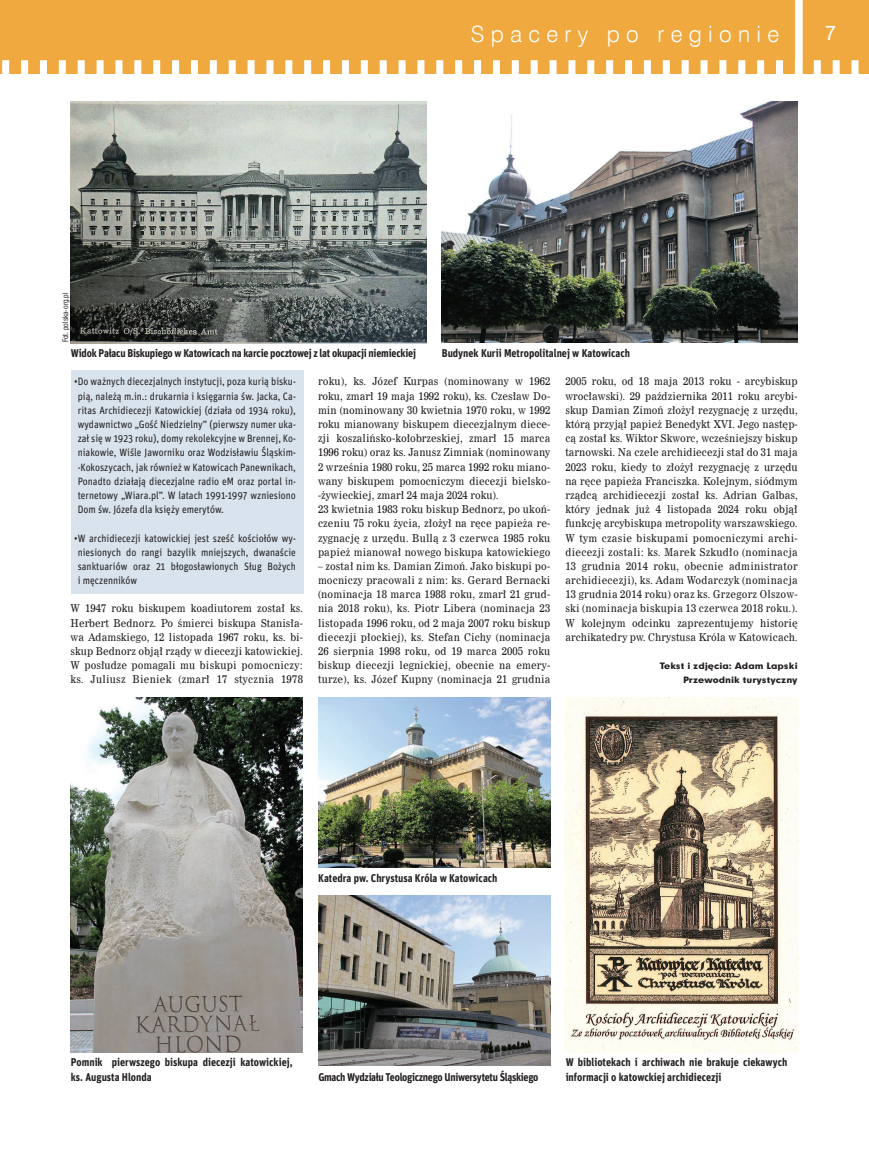
<style>
.page{position:relative;width:869px;height:1149px;background:#fff}
.page>*{position:absolute;margin:0;border:0;box-sizing:border-box;transform-origin:0 0}
.t1{font:22.5px "Swis 721 Lt EU";letter-spacing:.28em;color:#fff}
.t2{font:20px "Arial";color:#fff}
.tekst{font:700 11.25px/14.1px "Unit Pro";color:#231f20;scale:.9 1}
.tekst-2{font:700 11.25px "Unit Pro";letter-spacing:-.02em;color:#231f20;scale:.9 1}
.tekst-3{font:700 11.25px "Unit Pro";letter-spacing:-.03em;color:#231f20;scale:.9 1}
.tekst-4{font:10.62px/14.1px "News 705 EU";letter-spacing:.01em;color:#231f20;text-align:justify;scale:.9 1}
.t3{font:10.62px/14.1px "Unit Pro";color:#231f20;text-align:justify;scale:.9 1}
.podpis_autor{font:8.5px "Geometric 706 Blk EU";color:#231f20;scale:1.11 1}
.autor_foto{font:7.5px "Swis 721 Cn EU";color:#231f20}
</style>
<div class="page">
<div style="left:71px;top:369px;width:232px;height:224px;background:#d9e3ed"></div>
<div style="left:0;top:0;width:868px;height:73px;background:#f0a93f"></div>
<svg style="left:795px;top:0;width:7px;height:73px"></svg>
<div style="left:2px;top:60px;width:7px;height:38px;background:#fff"></div>
<div style="left:21px;top:60px;width:7px;height:38px;background:#fff"></div>
<div style="left:40px;top:60px;width:7px;height:38px;background:#fff"></div>
<div style="left:59px;top:60px;width:7px;height:38px;background:#fff"></div>
<div style="left:78px;top:60px;width:7px;height:38px;background:#fff"></div>
<div style="left:96px;top:60px;width:7px;height:38px;background:#fff"></div>
<div style="left:115px;top:60px;width:7px;height:38px;background:#fff"></div>
<div style="left:134px;top:60px;width:7px;height:38px;background:#fff"></div>
<div style="left:153px;top:60px;width:7px;height:38px;background:#fff"></div>
<div style="left:172px;top:60px;width:7px;height:38px;background:#fff"></div>
<div style="left:191px;top:60px;width:7px;height:38px;background:#fff"></div>
<div style="left:210px;top:60px;width:7px;height:38px;background:#fff"></div>
<div style="left:228px;top:60px;width:7px;height:38px;background:#fff"></div>
<div style="left:247px;top:60px;width:7px;height:38px;background:#fff"></div>
<div style="left:266px;top:60px;width:7px;height:38px;background:#fff"></div>
<div style="left:285px;top:60px;width:7px;height:38px;background:#fff"></div>
<div style="left:304px;top:60px;width:7px;height:38px;background:#fff"></div>
<div style="left:323px;top:60px;width:7px;height:38px;background:#fff"></div>
<div style="left:342px;top:60px;width:7px;height:38px;background:#fff"></div>
<div style="left:360px;top:60px;width:7px;height:38px;background:#fff"></div>
<div style="left:379px;top:60px;width:7px;height:38px;background:#fff"></div>
<div style="left:398px;top:60px;width:7px;height:38px;background:#fff"></div>
<div style="left:417px;top:60px;width:7px;height:38px;background:#fff"></div>
<div style="left:436px;top:60px;width:7px;height:38px;background:#fff"></div>
<div style="left:455px;top:60px;width:7px;height:38px;background:#fff"></div>
<div style="left:474px;top:60px;width:7px;height:38px;background:#fff"></div>
<div style="left:492px;top:60px;width:7px;height:38px;background:#fff"></div>
<div style="left:511px;top:60px;width:7px;height:38px;background:#fff"></div>
<div style="left:530px;top:60px;width:7px;height:38px;background:#fff"></div>
<div style="left:549px;top:60px;width:7px;height:38px;background:#fff"></div>
<div style="left:568px;top:60px;width:7px;height:38px;background:#fff"></div>
<div style="left:587px;top:60px;width:7px;height:38px;background:#fff"></div>
<div style="left:606px;top:60px;width:7px;height:38px;background:#fff"></div>
<div style="left:624px;top:60px;width:7px;height:38px;background:#fff"></div>
<div style="left:643px;top:60px;width:7px;height:38px;background:#fff"></div>
<div style="left:662px;top:60px;width:7px;height:38px;background:#fff"></div>
<div style="left:681px;top:60px;width:7px;height:38px;background:#fff"></div>
<div style="left:700px;top:60px;width:7px;height:38px;background:#fff"></div>
<div style="left:719px;top:60px;width:7px;height:38px;background:#fff"></div>
<div style="left:738px;top:60px;width:7px;height:38px;background:#fff"></div>
<div style="left:756px;top:60px;width:7px;height:38px;background:#fff"></div>
<div style="left:775px;top:60px;width:7px;height:38px;background:#fff"></div>
<div style="left:794px;top:60px;width:7px;height:38px;background:#fff"></div>
<div style="left:813px;top:60px;width:7px;height:38px;background:#fff"></div>
<div style="left:832px;top:60px;width:7px;height:38px;background:#fff"></div>
<div style="left:851px;top:60px;width:7px;height:38px;background:#fff"></div>
<img style="left:71px;top:102px;width:355px;height:241px">
<img style="left:441px;top:102px;width:356px;height:241px">
<img style="left:564px;top:697px;width:233px;height:354px">
<img style="left:71px;top:697px;width:232px;height:354px">
<img style="left:318px;top:697px;width:232px;height:170px">
<img style="left:318px;top:895px;width:232px;height:170px">
<p class="autor_foto" style="left:61px;top:342px;width:51px;rotate:-90deg">Fot. polska-org.pl</p>
<p class="t1" style="left:470px;top:20px;width:310px">Spacery po regionie</p>
<h1 class="t1" style="left:625px;top:20px;width:172px">Wydarzenia</h1>
<p class="t2" style="left:824px;top:19px;width:22px">77</p>
<p class="tekst-2" style="left:71px;top:345px;width:385px">Widok Pałacu Biskupiego w Katowicach na karcie pocztowej z lat okupacji niemieckiej</p>
<p class="tekst" style="left:441px;top:345px;width:210px">Budynek Kurii Metropolitalnej w Katowicach</p>
<p class="t3" style="left:78px;top:374px;width:244px;text-indent:-4px">•Do ważnych diecezjalnych instytucji, poza kurią bisku&shy;pią, należą m.in.: drukarnia i księgarnia św. Jacka, Ca&shy;ritas Archidiecezji Katowickiej (działa od 1934 roku), wydawnictwo „Gość Niedzielny” (pierwszy numer uka&shy;zał się w 1923 roku), domy rekolekcyjne w Brennej, Ko&shy;niakowie, Wiśle Jaworniku oraz Wodzisławiu Śląskim--Kokoszycach, jak również w Katowicach Panewnikach, Ponadto działają diecezjalne radio eM oraz portal in&shy;ternetowy „Wiara.pl”. W latach 1991-1997 wzniesiono Dom św. Józefa dla księży emerytów.</p>
<p class="t3" style="left:78px;top:530px;width:244px;text-indent:-4px">•W archidiecezji katowickiej jest sześć kościołów wy&shy;niesionych do rangi bazylik mniejszych, dwanaście sanktuariów oraz 21 błogosławionych Sług Bożych i męczenników</p>
<p class="tekst-4" style="left:71px;top:601px;width:259px">W 1947 roku biskupem koadiutorem został ks.<br>Herbert Bednorz. Po śmierci biskupa Stanisła&shy;wa Adamskiego, 12 listopada 1967 roku, ks. bi&shy;skup Bednorz objął rządy w diecezji katowickiej.<br>W posłudze pomagali mu biskupi pomocniczy: ks. Juliusz Bieniek (zmarł 17 stycznia 1978</p>
<p class="tekst-4" style="left:318px;top:375px;width:259px">roku), ks. Józef Kurpas (nominowany w 1962 roku, zmarł 19 maja 1992 roku), ks. Czesław Do&shy;min (nominowany 30 kwietnia 1970 roku, w 1992 roku mianowany biskupem diecezjalnym diece&shy;zji koszalińsko-kołobrzeskiej, zmarł 15 marca 1996 roku) oraz ks. Janusz Zimniak (nominowany 2 września 1980 roku, 25 marca 1992 roku miano&shy;wany biskupem pomocniczym diecezji bielsko--żywieckiej, zmarł 24 maja 2024 roku).</p>
<p class="tekst-4" style="left:318px;top:502px;width:259px">23 kwietnia 1983 roku biskup Bednorz, po ukoń&shy;czeniu 75 roku życia, złożył na ręce papieża re&shy;zygnację z urzędu. Bullą z 3 czerwca 1985 roku papież mianował nowego biskupa katowickiego</p>
<p class="tekst-4" style="left:318px;top:559px;width:259px">– został nim ks. Damian Zimoń. Jako biskupi po&shy;mocniczy pracowali z nim: ks. Gerard Bernacki (nominacja 18 marca 1988 roku, zmarł 21 grud&shy;nia 2018 roku), ks. Piotr Libera (nominacja 23 listopada 1996 roku, od 2 maja 2007 roku biskup diecezji płockiej), ks. Stefan Cichy (nominacja 26 sierpnia 1998 roku, od 19 marca 2005 roku biskup diecezji legnickiej, obecnie na emery&shy;turze), ks. Józef Kupny (nominacja 21 grudnia</p>
<p class="tekst-4" style="left:565px;top:375px;width:259px">2005 roku, od 18 maja 2013 roku - arcybiskup wrocławski). 29 października 2011 roku arcybi&shy;skup Damian Zimoń złożył rezygnację z urzędu, którą przyjął papież Benedykt XVI. Jego następ&shy;cą został ks. Wiktor Skworc, wcześniejszy biskup tarnowski. Na czele archidiecezji stał do 31 maja 2023 roku, kiedy to złożył rezygnację z urzędu na ręce papieża Franciszka. Kolejnym, siódmym rządcą archidiecezji został ks. Adrian Galbas, który jednak już 4 listopada 2024 roku objął funkcję arcybiskupa metropolity warszawskiego.<br>W tym czasie biskupami pomocniczymi archi&shy;diecezji zostali: ks. Marek Szkudło (nominacja 13 grudnia 2014 roku, obecnie administrator archidiecezji), ks. Adam Wodarczyk (nominacja 13 grudnia 2014 roku) oraz ks. Grzegorz Olszow&shy;ski (nominacja biskupia 13 czerwca 2018 roku.).</p>
<p class="tekst-4" style="left:565px;top:616px;width:259px">W kolejnym odcinku zaprezentujemy historię archikatedry pw. Chrystusa Króla w Katowicach.</p>
<p class="podpis_autor" style="left:659px;top:660px;width:126px">Tekst i zdjęcia: Adam Lapski</p>
<p class="podpis_autor" style="left:682px;top:674px;width:105px">Przewodnik turystyczny</p>
<p class="tekst" style="left:318px;top:870px;width:200px">Katedra pw. Chrystusa Króla w Katowicach</p>
<p class="tekst" style="left:71px;top:1054px;width:248px">Pomnik pierwszego biskupa diecezji katowickiej, ks. Augusta Hlonda</p>
<p class="tekst-3" style="left:318px;top:1067px;width:246px">Gmach Wydziału Teologicznego Uniwersytetu Śląskiego</p>
<p class="tekst" style="left:565px;top:1054px;width:248px">W bibliotekach i archiwach nie brakuje ciekawych informacji o katowckiej archidiecezji</p>
</div>
